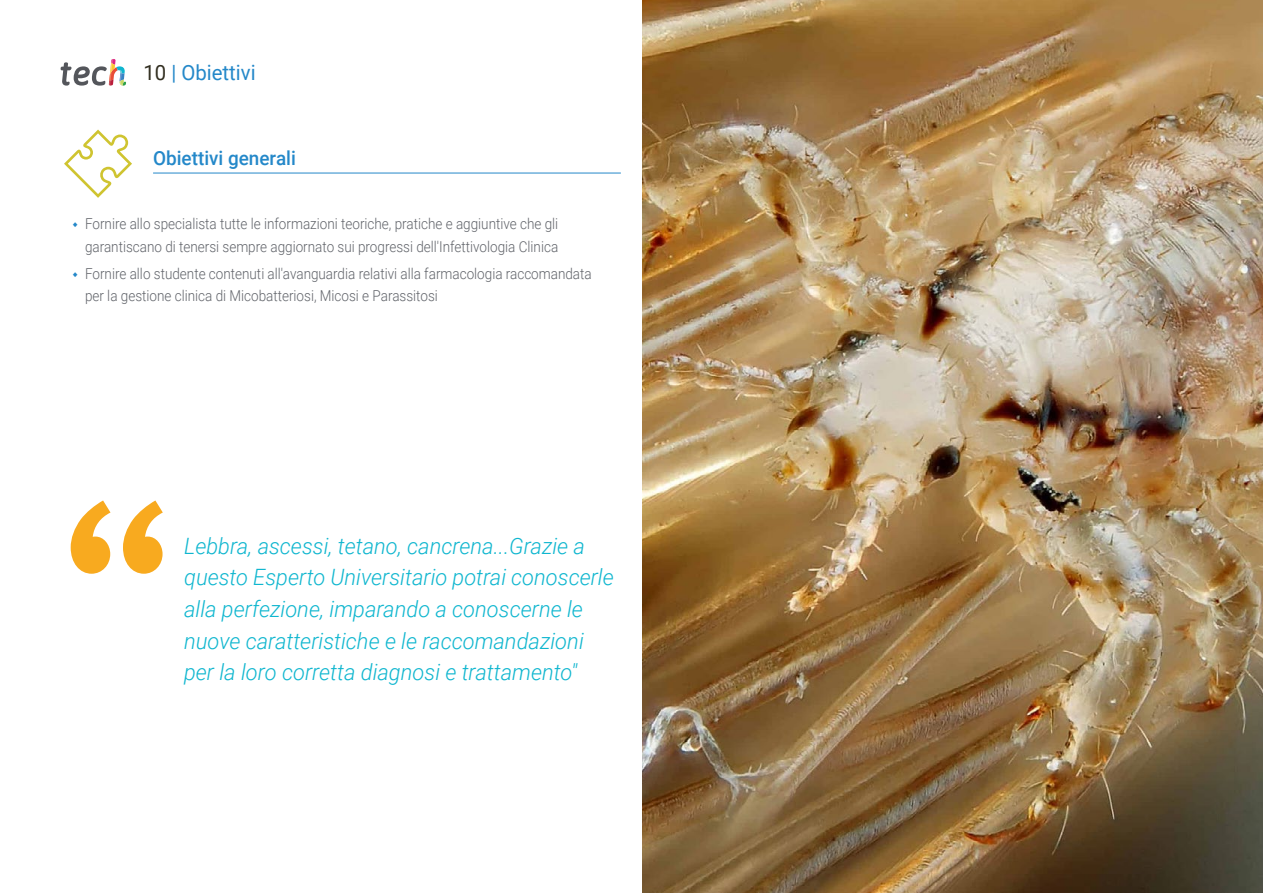
<style>
.page{position:relative;width:1263px;height:893px;background:#fff}
.page>*{position:absolute;margin:0;border:0;box-sizing:border-box;transform-origin:0 0}
.t1{font:italic 300 22.5px/31.5px "Roboto";color:#0fb6cf}
.t2{font:21px "Roboto";color:#2488c9}
.t3{font:500 19.5px "Roboto";color:#2488c9}
.t4{font:300 15px/22.5px "Roboto";color:#61646a;scale:.9 1}
.s1{color:#312e20}
</style>
<div class="page">
<hr style="left:153px;top:173px;width:468px;height:1px;background:#2488c9">
<svg style="left:64px;top:130px;width:68px;height:68px"></svg>
<svg style="left:71px;top:500px;width:92px;height:74px"></svg>
<img style="left:642px;top:0;width:621px;height:893px">
<svg style="left:61px;top:59px;width:65px;height:27px"></svg>
<h2 class="t2" style="left:144px;top:57px;width:114px"><span class="s1">10</span> | Obiettivi</h2>
<h3 class="t3" style="left:153px;top:144px;width:144px">Obiettivi generali</h3>
<p class="t4" style="left:85px;top:212px;width:527px">Fornire allo specialista tutte le informazioni teoriche, pratiche e aggiuntive che gli garantiscano di tenersi sempre aggiornato sui progressi dell'Infettivologia Clinica</p>
<p class="t4" style="left:85px;top:261px;width:564px">Fornire allo studente contenuti all'avanguardia relativi alla farmacologia raccomandata per la gestione clinica di Micobatteriosi, Micosi e Parassitosi</p>
<h1 class="t1" style="left:184px;top:529px;width:431px">Lebbra, ascessi, tetano, cancrena...Grazie a questo Esperto Universitario potrai conoscerle alla perfezione, imparando a conoscerne le nuove caratteristiche e le raccomandazioni per la loro corretta diagnosi e trattamento"</h1>
</div>
